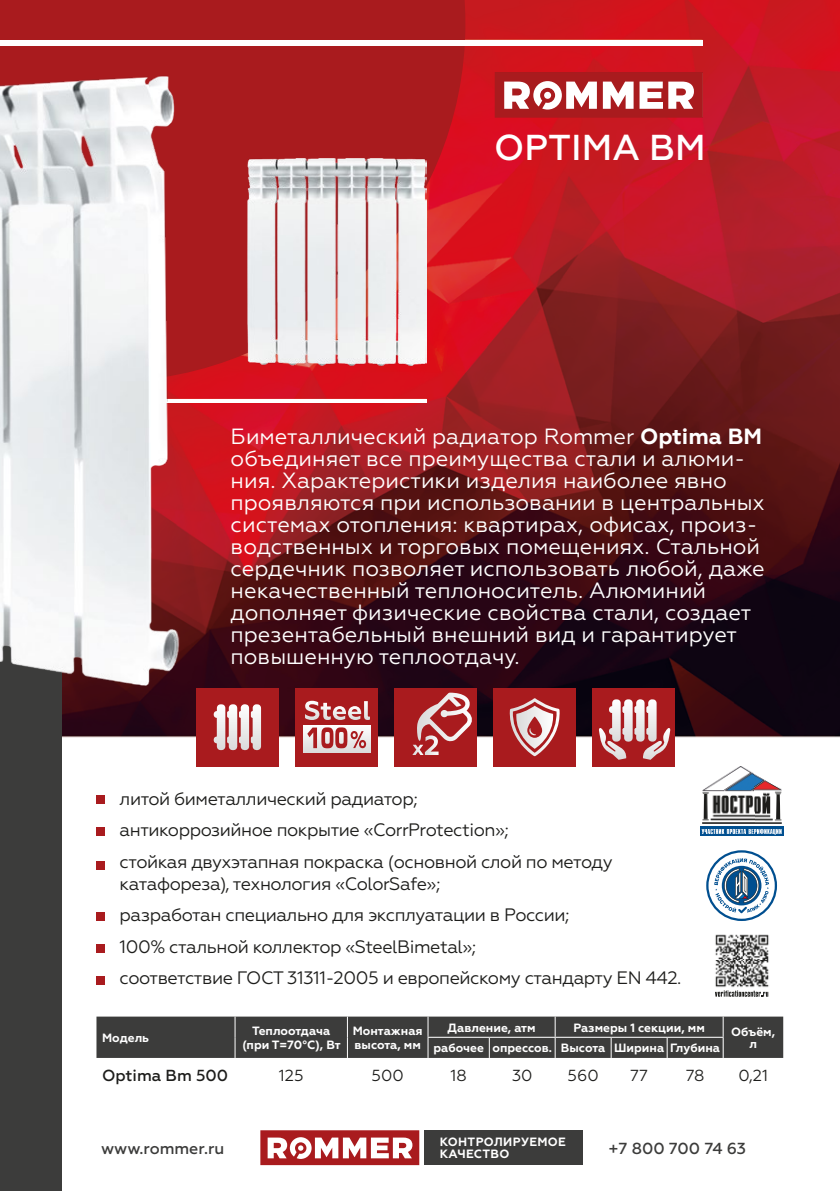
<style>
.page{position:relative;width:840px;height:1191px;background:#fff}
.page>*{position:absolute;margin:0;border:0;box-sizing:border-box;transform-origin:0 0}
.t1{font:500 36px "Geometria";color:#fff}
.t2{font:22px/22px "Geometria";color:#fff}
.t3{font:18px/31.6px "Geometria";letter-spacing:-.025em;color:#1d1d1b}
.t4{font:500 16px "Geometria";color:#3c3c3b}
.t5{font:16px "Geometria";color:#1d1d1b}
.t6{font:500 16px "Geometria";color:#1d1d1b}
.t7{font:700 12px/14.4px "Geometria";color:#fff;text-align:center}
.t8{font:700 12px "Geometria";letter-spacing:.03em;color:#fff}
.s1{font-weight:700}
</style>
<div class="page">
<img style="left:62px;top:0;width:777px;height:1166px">
<div style="left:0;top:346px;width:62px;height:845px;background:#3c3c3b"></div>
<svg style="left:494px;top:72px;width:208px;height:46px"></svg>
<svg style="left:260px;top:1130px;width:159px;height:35px"></svg>
<div style="left:424px;top:1130px;width:159px;height:35px;background:#3c3c3b"></div>
<svg style="left:0;top:0;width:465px;height:381px;background:#b31c20"></svg>
<hr style="left:0;top:399px;width:426px;height:3px;background:#fff">
<div style="left:0;top:40px;width:702px;height:5px;background:#fff"></div>
<svg style="left:96px;top:1016px;width:686px;height:42px;background:#424241"></svg>
<img style="left:247px;top:159px;width:179px;height:206px">
<img style="left:0;top:74px;width:223px;height:611px">
<div style="left:196px;top:688px;width:83px;height:78px;background:#a91b1e"></div>
<svg style="left:213px;top:704px;width:48px;height:46px"></svg>
<div style="left:295px;top:688px;width:83px;height:78px;background:#a91b1e"></div>
<svg style="left:304px;top:725px;width:66px;height:27px"></svg>
<svg style="left:305px;top:701px;width:65px;height:19px"></svg>
<svg style="left:307px;top:727px;width:59px;height:21px"></svg>
<div style="left:394px;top:688px;width:83px;height:78px;background:#a91b1e"></div>
<svg style="left:412px;top:692px;width:60px;height:63px"></svg>
<div style="left:493px;top:688px;width:83px;height:78px;background:#a91b1e"></div>
<svg style="left:509px;top:698px;width:50px;height:58px"></svg>
<div style="left:592px;top:688px;width:83px;height:78px;background:#a91b1e"></div>
<svg style="left:599px;top:699px;width:71px;height:61px"></svg>
<div style="left:96px;top:794px;width:9px;height:9px;background:#a91b1e"></div>
<div style="left:96px;top:826px;width:9px;height:9px;background:#a91b1e"></div>
<div style="left:96px;top:860px;width:9px;height:9px;background:#a91b1e"></div>
<div style="left:96px;top:976px;width:9px;height:9px;background:#a91b1e"></div>
<div style="left:96px;top:944px;width:9px;height:8px;background:#a91b1e"></div>
<div style="left:96px;top:912px;width:9px;height:9px;background:#a91b1e"></div>
<div style="left:699px;top:826px;width:83px;height:10px;background:#004f90"></div>
<img style="left:701px;top:766px;width:79px;height:58px">
<svg style="left:701px;top:829px;width:80px;height:5px"></svg>
<svg style="left:705px;top:850px;width:71px;height:71px"></svg>
<div style="left:708px;top:852px;width:66px;height:66px;background:#fff;border-radius:50%"></div>
<svg style="left:714px;top:858px;width:54px;height:55px"></svg>
<img style="left:710px;top:929px;width:62px;height:62px">
<svg style="left:714px;top:990px;width:53px;height:6px"></svg>
<h1 class="t1" style="left:494px;top:126px;width:213px">OPTIMA BM</h1>
<p class="t2" style="left:230px;top:425px;width:535px">Биметаллический радиатор Rommer <span class="s1">Optima BM </span>объединяет все преимущества стали и алюми&shy;ния. Характеристики изделия наиболее явно проявляются при использовании в центральных системах отопления: квартирах, офисах, произ&shy;водственных и торговых помещениях. Стальной сердечник позволяет использовать любой, даже некачественный теплоноситель. Алюминий дополняет физические свойства стали, создает презентабельный внешний вид и гарантирует повышенную теплоотдачу.</p>
<p class="t3" style="left:120px;top:782px;width:494px">литой биметаллический радиатор;<br>антикоррозийное покрытие «СorrProtection»;<br>стойкая двухэтапная покраска (основной слой по методу</p>
<p class="t3" style="left:120px;top:867px;width:563px">катафореза), технология «ColorSafe»;<br>разработан специально для эксплуатации в России;<br>100% стальной коллектор «SteelBimetal»;<br>соответствие ГОСТ 31311-2005 и европейскому стандарту EN 442.</p>
<p class="t7" style="left:102px;top:1030px;width:48px">Модель</p>
<p class="t7" style="left:242px;top:1023px;width:100px">Теплоотдача (при T=70°C), Вт</p>
<p class="t7" style="left:352px;top:1023px;width:71px;text-align:left">Монтажная высота, мм</p>
<p class="t7" style="left:447px;top:1020px;width:89px">Давление, атм</p>
<p class="t7" style="left:573px;top:1020px;width:133px">Размеры 1 секции, мм</p>
<p class="t7" style="left:730px;top:1026px;width:45px;line-height:12px">Объём, л</p>
<p class="t7" style="left:433px;top:1041px;width:288px">рабочее опрессов. Высота Ширина Глубина</p>
<p class="t6" style="left:102px;top:1066px;width:127px">Optima Bm 500</p>
<p class="t5" style="left:279px;top:1066px;width:26px">125</p>
<p class="t5" style="left:371px;top:1066px;width:34px">500</p>
<p class="t5" style="left:450px;top:1066px;width:18px">18</p>
<p class="t5" style="left:511px;top:1066px;width:22px">30</p>
<p class="t5" style="left:567px;top:1066px;width:33px">560</p>
<p class="t5" style="left:630px;top:1066px;width:19px">77</p>
<p class="t5" style="left:685px;top:1066px;width:20px">78</p>
<p class="t5" style="left:738px;top:1066px;width:31px">0,21</p>
<p class="t8" style="left:439px;top:1135px;width:128px">КОНТРОЛИРУЕМОЕ</p>
<p class="t4" style="left:101px;top:1139px;width:125px">www.rommer.ru</p>
<p class="t8" style="left:439px;top:1147px;width:71px">КАЧЕСТВО</p>
<p class="t4" style="left:608px;top:1139px;width:139px">+7 800 700 74 63</p>
</div>
